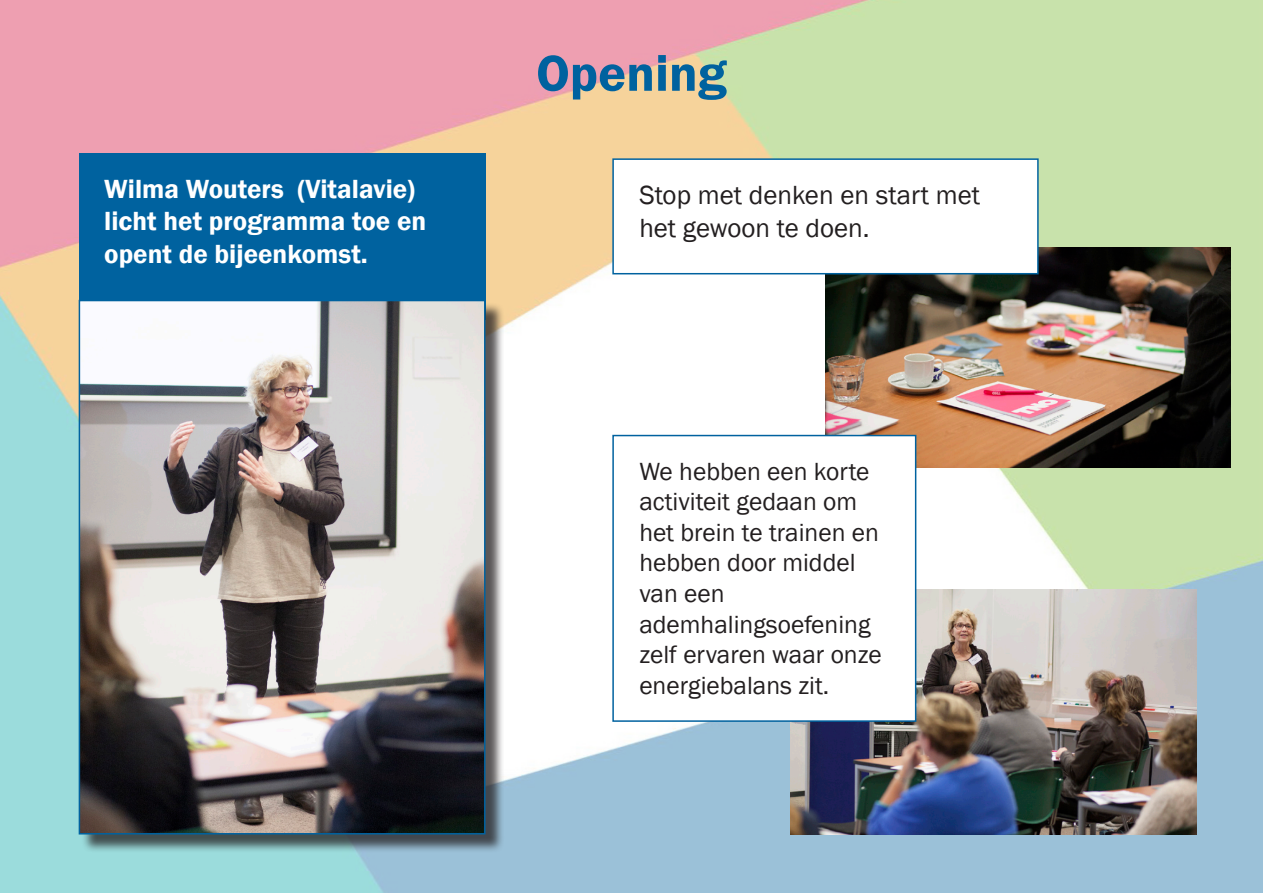
<style>
.page{position:relative;width:1263px;height:893px;background:#fff}
.page>*{position:absolute;margin:0;border:0;box-sizing:border-box;transform-origin:0 0}
.t1{font:600 52.5px "Franklin Gothic";color:#00629f}
.t2{font:600 27px/32.4px "Franklin Gothic";color:#fff}
.t3{font:27px/32.4px "Franklin Gothic";color:#231f20}
.t4{font:25.5px/30.6px "Franklin Gothic";color:#231f20}
</style>
<div class="page">
<img style="left:0;top:0;width:1263px;height:893px">
<div style="left:79px;top:154px;width:406px;height:166px;background:#00629f"></div>
<img style="left:825px;top:247px;width:406px;height:221px">
<img style="left:791px;top:589px;width:405px;height:245px">
<div style="left:81px;top:302px;width:423px;height:551px;background:#231f20;opacity:.75"></div>
<img style="left:82px;top:303px;width:400px;height:528px">
<div style="left:79px;top:300px;width:406px;height:534px;border:2px solid #00629f"></div>
<div style="left:613px;top:159px;width:425px;height:115px;background:#fff"></div>
<div style="left:612px;top:158px;width:427px;height:116px;border:2px solid #00629f"></div>
<div style="left:613px;top:436px;width:303px;height:285px;background:#fff"></div>
<div style="left:612px;top:435px;width:304px;height:287px;border:2px solid #00629f"></div>
<h1 class="t1" style="left:536px;top:41px;width:192px">Opening</h1>
<p class="t2" style="left:104px;top:173px;width:324px">Wilma Wouters (Vitalavie) licht het programma toe en opent de bijeenkomst.</p>
<p class="t3" style="left:639px;top:180px;width:342px">Stop met denken en start met het gewoon te doen.</p>
<p class="t4" style="left:639px;top:456px;width:244px">We hebben een korte activiteit gedaan om het brein te trainen en hebben door middel van een ademhalingsoefening zelf ervaren waar onze energiebalans zit.</p>
</div>
